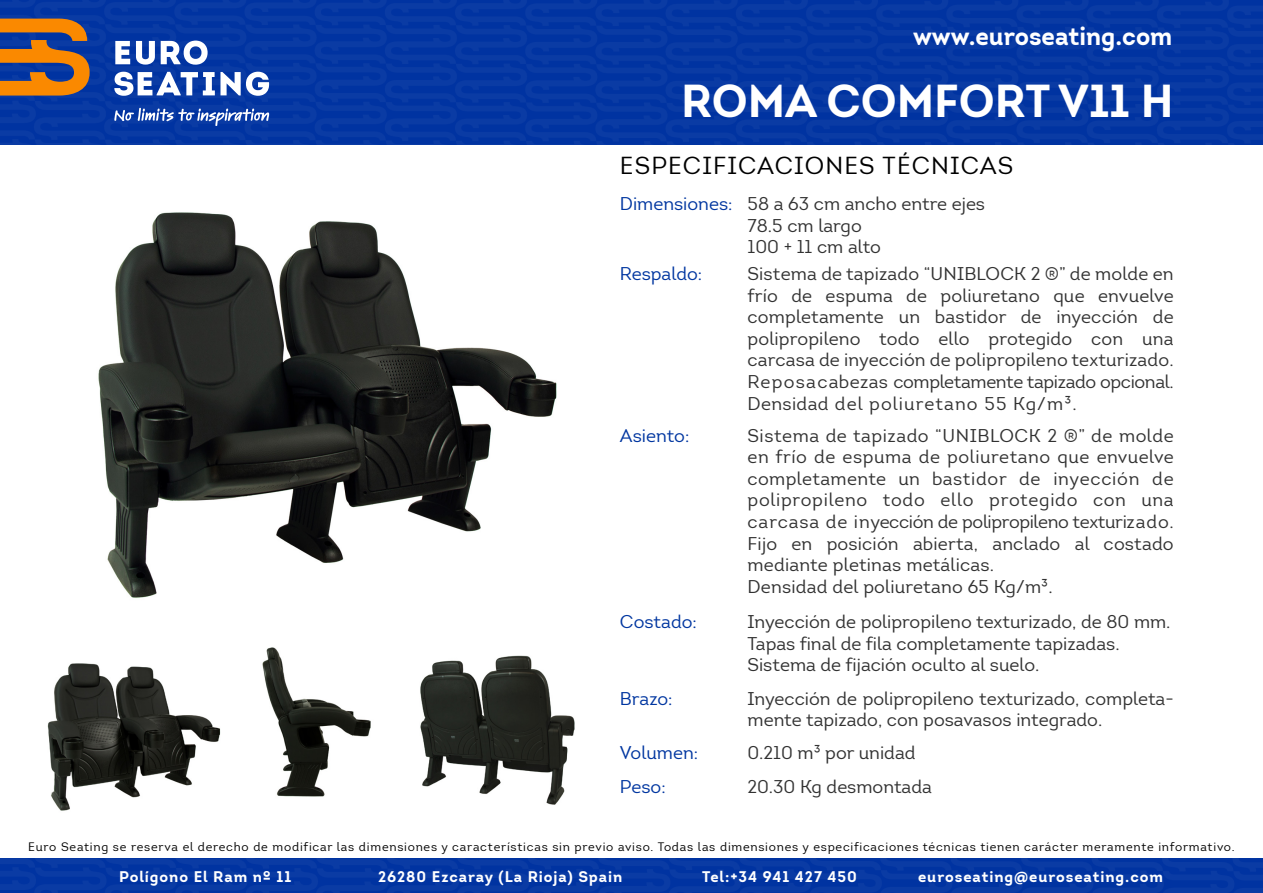
<style>
.page{position:relative;width:1263px;height:893px;background:#fff}
.page>*{position:absolute;margin:0;border:0;box-sizing:border-box;transform-origin:0 0}
.t1{font:700 45px "Intro";color:#fff}
.t2{font:700 25.5px "Intro";color:#fff;scale:.96 1}
.t3{font:24px "Intro";letter-spacing:.045em;color:#000}
.t4{font:18px/21.6px "Intro";letter-spacing:.01em;color:#323232}
.t5{font:18px "Intro";color:#0036a0}
.t6{font:18px "Intro";letter-spacing:.04em;color:#323232}
.t7{font:700 15px "Intro";letter-spacing:.065em;color:#fff}
.t8{font:12px "Intro";letter-spacing:.065em;color:#000}
</style>
<div class="page">
<div style="left:0;top:0;width:1263px;height:145px;background:#0537a2"></div>
<svg style="left:115px;top:41px;width:15px;height:23px"></svg>
<svg style="left:161px;top:41px;width:47px;height:24px"></svg>
<svg style="left:136px;top:41px;width:19px;height:24px"></svg>
<svg style="left:114px;top:72px;width:155px;height:24px"></svg>
<svg style="left:0;top:19px;width:90px;height:77px;background:#956742"></svg>
<svg style="left:114px;top:108px;width:155px;height:18px;background:#4268b9"></svg>
<div style="left:0;top:859px;width:1263px;height:34px;background:#0839a3"></div>
<img style="left:98px;top:212px;width:459px;height:386px">
<img style="left:47px;top:663px;width:174px;height:148px">
<img style="left:262px;top:647px;width:109px;height:150px">
<img style="left:420px;top:655px;width:155px;height:150px">
<p class="t2" style="left:913px;top:19px;width:272px">www.euroseating.com</p>
<p class="t1" style="left:681px;top:72px;width:494px">ROMA COMFORT V11 H</p>
<p class="t3" style="left:620px;top:151px;width:395px">ESPECIFICACIONES TÉCNICAS</p>
<p class="t5" style="left:620px;top:193px;width:114px">Dimensiones:</p>
<p class="t5" style="left:620px;top:263px;width:84px">Respaldo:</p>
<p class="t5" style="left:620px;top:424px;width:71px">Asiento:</p>
<p class="t5" style="left:620px;top:611px;width:78px">Costado:</p>
<p class="t5" style="left:620px;top:687px;width:54px">Brazo:</p>
<p class="t5" style="left:620px;top:742px;width:80px">Volumen:</p>
<p class="t5" style="left:620px;top:776px;width:47px">Peso:</p>
<p class="t4" style="left:747px;top:193px;width:239px">58 a 63 cm ancho entre ejes</p>
<p class="t4" style="left:747px;top:215px;width:116px">78.5 cm largo</p>
<p class="t4" style="left:747px;top:236px;width:135px">100 + 11 cm alto</p>
<p class="t4" style="left:747px;top:263px;width:428px">Sistema de tapizado “UNIBLOCK 2 ®” de molde en frío de espuma de poliuretano que envuelve</p>
<p class="t4" style="left:747px;top:306px;width:428px">completamente un bastidor de inyección de</p>
<p class="t4" style="left:747px;top:328px;width:428px">polipropileno todo ello protegido con una</p>
<p class="t4" style="left:747px;top:350px;width:428px">carcasa de inyección de polipropileno texturizado.</p>
<p class="t4" style="left:747px;top:371px;width:428px">Reposacabezas completamente tapizado opcional.<br>Densidad del poliuretano 55 Kg/m³.</p>
<p class="t4" style="left:747px;top:425px;width:428px;text-align:justify">Sistema de tapizado “UNIBLOCK 2 ®” de molde en frío de espuma de poliuretano que envuelve completamente un bastidor de inyección de</p>
<p class="t6" style="left:747px;top:489px;width:428px">polipropileno todo ello protegido con una</p>
<p class="t4" style="left:747px;top:511px;width:428px;text-align:justify">carcasa de inyección de polipropileno texturizado.<br>Fijo en posición abierta, anclado al costado mediante pletinas metálicas.</p>
<p class="t4" style="left:747px;top:576px;width:307px">Densidad del poliuretano 65 Kg/m³.</p>
<p class="t4" style="left:747px;top:611px;width:424px">Inyección de polipropileno texturizado, de 80 mm.</p>
<p class="t4" style="left:747px;top:633px;width:374px">Tapas final de fila completamente tapizadas.</p>
<p class="t4" style="left:747px;top:654px;width:294px">Sistema de fijación oculto al suelo.</p>
<p class="t4" style="left:747px;top:688px;width:428px">Inyección de polipropileno texturizado, completa&shy;mente tapizado, con posavasos integrado.</p>
<p class="t4" style="left:747px;top:742px;width:170px">0.210 m³ por unidad</p>
<p class="t4" style="left:747px;top:776px;width:186px">20.30 Kg desmontada</p>
<p class="t8" style="left:28px;top:839px;width:1208px">Euro Seating se reserva el derecho de modificar las dimensiones y características sin previo aviso. Todas las dimensiones y especificaciones técnicas tienen carácter meramente informativo.</p>
<p class="t7" style="left:119px;top:867px;width:174px">Polígono El Ram nº 11</p>
<p class="t7" style="left:378px;top:867px;width:246px">26280 Ezcaray (La Rioja) Spain</p>
<p class="t7" style="left:702px;top:867px;width:156px">Tel:+34 941 427 450</p>
<p class="t7" style="left:918px;top:867px;width:246px">euroseating@euroseating.com</p>
</div>
